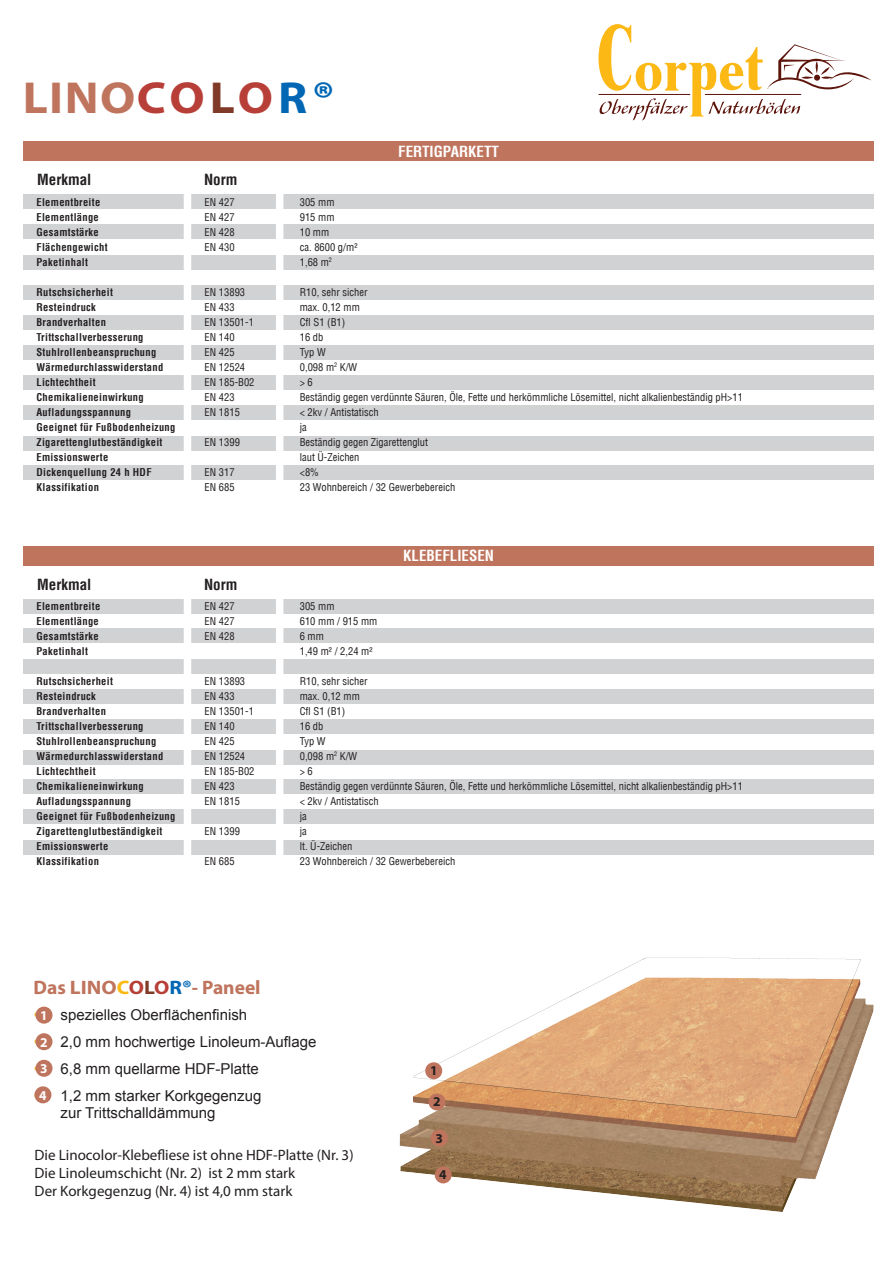
<style>
.page{position:relative;width:893px;height:1263px;background:#fff}
.page>*{position:absolute;margin:0;border:0;box-sizing:border-box;transform-origin:0 0}
.t1{font:700 45px "Myriad Pro";letter-spacing:.045em;color:#bf745d;scale:1.09 1}
.t2{font:700 19.5px "Myriad Pro";color:#bf745d}
.t3{font:15px/27.2px "Arial";color:#231f20}
.t4{font:15px/18px "Myriad Pro";color:#231f20}
.t5{font:700 condensed 15px "Helvetica LT";color:#fff}
.t6{font:700 condensed 15px "Helvetica LT";color:#231f20}
.t7{font:700 13.5px/26.5px "Myriad Pro";color:#fff;text-align:justify}
.t8{font:700 13.5px "Myriad Pro";color:#231f20}
.t9{font:condensed 10.5px/15px "Helvetica LT";color:#231f20}
.t10{font:700 condensed 10.5px/15px "Helvetica LT";letter-spacing:.03em;color:#231f20}
.s1{color:#b73f38}
.s2{color:#7f3a28}
.s3{color:#0167b4}
.s4{font-style:inherit}
.s5{color:#fcb814}
</style>
<div class="page">
<div style="left:23px;top:194px;width:851px;height:15px;background:#d1d2d4"></div>
<div style="left:23px;top:142px;width:851px;height:19px;background:#bf745d"></div>
<div style="left:23px;top:546px;width:851px;height:19px;background:#bf745d"></div>
<div style="left:23px;top:599px;width:851px;height:14px;background:#d1d2d4"></div>
<div style="left:23px;top:224px;width:851px;height:15px;background:#d1d2d4"></div>
<div style="left:23px;top:628px;width:851px;height:15px;background:#d1d2d4"></div>
<div style="left:23px;top:255px;width:851px;height:15px;background:#d1d2d4"></div>
<div style="left:23px;top:659px;width:851px;height:15px;background:#d1d2d4"></div>
<div style="left:23px;top:285px;width:851px;height:14px;background:#d1d2d4"></div>
<div style="left:23px;top:689px;width:851px;height:15px;background:#d1d2d4"></div>
<div style="left:23px;top:315px;width:851px;height:15px;background:#d1d2d4"></div>
<div style="left:23px;top:719px;width:851px;height:15px;background:#d1d2d4"></div>
<div style="left:23px;top:345px;width:851px;height:15px;background:#d1d2d4"></div>
<div style="left:23px;top:749px;width:851px;height:15px;background:#d1d2d4"></div>
<div style="left:23px;top:375px;width:851px;height:15px;background:#d1d2d4"></div>
<div style="left:23px;top:779px;width:851px;height:15px;background:#d1d2d4"></div>
<div style="left:23px;top:405px;width:851px;height:15px;background:#d1d2d4"></div>
<div style="left:23px;top:809px;width:851px;height:15px;background:#d1d2d4"></div>
<div style="left:23px;top:436px;width:851px;height:15px;background:#d1d2d4"></div>
<div style="left:23px;top:840px;width:851px;height:15px;background:#d1d2d4"></div>
<div style="left:23px;top:465px;width:851px;height:15px;background:#d1d2d4"></div>
<div style="left:184px;top:169px;width:7px;height:348px;background:#fff"></div>
<div style="left:184px;top:573px;width:7px;height:348px;background:#fff"></div>
<div style="left:276px;top:169px;width:7px;height:348px;background:#fff"></div>
<div style="left:276px;top:573px;width:7px;height:348px;background:#fff"></div>
<svg style="left:598px;top:24px;width:274px;height:96px"></svg>
<div style="left:36px;top:1007px;width:16px;height:16px;background:#bf745d;border-radius:50%"></div>
<div style="left:35px;top:1007px;width:18px;height:17px;border:2px solid #bf745d;border-radius:50%"></div>
<div style="left:36px;top:1034px;width:16px;height:15px;background:#bf745d;border-radius:50%"></div>
<div style="left:35px;top:1033px;width:18px;height:17px;border:2px solid #bf745d;border-radius:50%"></div>
<div style="left:36px;top:1060px;width:16px;height:16px;background:#bf745d;border-radius:50%"></div>
<div style="left:35px;top:1060px;width:18px;height:17px;border:2px solid #bf745d;border-radius:50%"></div>
<div style="left:35px;top:1087px;width:16px;height:15px;background:#bf745d;border-radius:50%"></div>
<div style="left:34px;top:1086px;width:17px;height:17px;border:2px solid #bf745d;border-radius:50%"></div>
<img style="left:399px;top:957px;width:475px;height:255px">
<div style="left:426px;top:1063px;width:15px;height:15px;background:#bf745d;border-radius:50%"></div>
<div style="left:425px;top:1062px;width:17px;height:17px;border:2px solid #bf745d;border-radius:50%"></div>
<div style="left:429px;top:1094px;width:16px;height:16px;background:#bf745d;border-radius:50%"></div>
<div style="left:428px;top:1093px;width:17px;height:17px;border:2px solid #bf745d;border-radius:50%"></div>
<div style="left:431px;top:1130px;width:16px;height:16px;background:#bf745d;border-radius:50%"></div>
<div style="left:431px;top:1129px;width:17px;height:17px;border:2px solid #bf745d;border-radius:50%"></div>
<div style="left:435px;top:1167px;width:16px;height:16px;background:#bf745d;border-radius:50%"></div>
<div style="left:435px;top:1166px;width:17px;height:17px;border:2px solid #bf745d;border-radius:50%"></div>
<svg style="left:35px;top:1012px;width:4px;height:5px"></svg>
<svg style="left:35px;top:1039px;width:3px;height:5px"></svg>
<svg style="left:35px;top:1066px;width:3px;height:5px"></svg>
<h1 class="t1" style="left:23px;top:69px;width:288px">LINO<span class="s1">CO</span><span class="s2">L</span><span class="s1">O</span><span class="s3">R®</span></h1>
<h3 class="t6" style="left:37px;top:171px;width:56px">Merkmal</h3>
<h3 class="t6" style="left:204px;top:171px;width:35px">Norm</h3>
<h3 class="t5" style="left:398px;top:142px;width:102px">FERTIGPARKETT</h3>
<p class="t10" style="left:36px;top:194px;width:73px">Elementbreite<br>Elementlänge<br>Gesamtstärke<br>Flächengewicht<br>Paketinhalt</p>
<p class="t10" style="left:36px;top:284px;width:140px">Rutschsicherheit<br>Resteindruck<br>Brandverhalten<br>Trittschallverbesserung<br>Stuhlrollenbeanspruchung<br>Wärmedurchlasswiderstand<br>Lichtechtheit<br>Chemikalieneinwirkung<br>Aufladungsspannung<br>Geeignet für Fußbodenheizung<br>Zigarettenglutbeständigkeit<br>Emissionswerte<br>Dickenquellung 24 h HDF<br>Klassifikation</p>
<p class="t9" style="left:205px;top:194px;width:32px;text-align:justify">EN 427<br>EN 427<br>EN 428<br>EN 430</p>
<p class="t9" style="left:205px;top:284px;width:51px">EN 13893<br>EN 433<br>EN 13501-1<br>EN 140<br>EN 425<br>EN 12524<br>EN 185-B02<br>EN 423<br>EN 1815</p>
<p class="t9" style="left:205px;top:434px;width:37px">EN 1399</p>
<p class="t9" style="left:205px;top:464px;width:32px">EN 317<br>EN 685</p>
<h3 class="t6" style="left:37px;top:575px;width:56px">Merkmal</h3>
<p class="t10" style="left:36px;top:598px;width:65px">Elementbreite<br>Elementlänge<br>Gesamtstärke<br>Paketinhalt</p>
<p class="t10" style="left:36px;top:673px;width:140px">Rutschsicherheit<br>Resteindruck<br>Brandverhalten<br>Trittschallverbesserung<br>Stuhlrollenbeanspruchung<br>Wärmedurchlasswiderstand<br>Lichtechtheit<br>Chemikalieneinwirkung<br>Aufladungsspannung<br>Geeignet für Fußbodenheizung<br>Zigarettenglutbeständigkeit<br>Emissionswerte<br>Klassifikation</p>
<h3 class="t6" style="left:204px;top:575px;width:35px">Norm</h3>
<p class="t9" style="left:205px;top:599px;width:32px;text-align:justify">EN 427<br>EN 427<br>EN 428</p>
<p class="t9" style="left:205px;top:674px;width:51px">EN 13893<br>EN 433<br>EN 13501-1<br>EN 140<br>EN 425<br>EN 12524<br>EN 185-B02<br>EN 423<br>EN 1815</p>
<p class="t9" style="left:205px;top:824px;width:37px">EN 1399</p>
<p class="t9" style="left:205px;top:854px;width:32px">EN 685</p>
<p class="t9" style="left:300px;top:194px;width:59px">305 mm<br>915 mm<br>10 mm<br>ca. 8600 g/m²<br>1,68 m<sup>2</sup></p>
<p class="t9" style="left:300px;top:284px;width:445px">R10, sehr sicher<br>max. 0,12 mm<br>Cfl S1 (B1)<br>16 db<br>Typ W<br>0,098 m<sup>2</sup> K/W<br>&gt; 6<br>Beständig gegen verdünnte Säuren, Öle, Fette und herkömmliche Lösemittel, nicht alkalienbeständig pH&gt;11 &lt; 2kv / Antistatisch<br>ja<br>Beständig gegen Zigarettenglut<br>laut Ü-Zeichen<br>&lt;8%<br>23 Wohnbereich / 32 Gewerbebereich</p>
<h3 class="t5" style="left:403px;top:546px;width:92px">KLEBEFLIESEN</h3>
<p class="t9" style="left:300px;top:598px;width:79px">305 mm<br>610 mm / 915 mm<br>6 mm<br>1,49 m² / 2,24 m²</p>
<p class="t9" style="left:300px;top:673px;width:445px">R10, sehr sicher<br>max. 0,12 mm<br>Cfl S1 (B1)<br>16 db<br>Typ W<br>0,098 m<sup>2</sup> K/W<br>&gt; 6<br>Beständig gegen verdünnte Säuren, Öle, Fette und herkömmliche Lösemittel, nicht alkalienbeständig pH&gt;11 &lt; 2kv / Antistatisch<br>ja<br>ja<br>lt. Ü-Zeichen<br>23 Wohnbereich / 32 Gewerbebereich</p>
<h2 class="t2" style="left:34px;top:975px;width:229px">Das <span class="s4">LINO</span><span class="s5">C</span><span class="s1">O</span><span class="s2">L</span><span class="s1">O</span><span class="s3">R®</span>- Paneel</h2>
<h3 class="t3" style="left:61px;top:1001px;width:257px">spezielles Oberflächenfinish<br>2,0 mm hochwertige Linoleum-Auflage<br>6,8 mm quellarme HDF-Platte<br>1,2 mm starker Korkgegenzug</h3>
<h3 class="t3" style="left:61px;top:1099px;width:157px">zur Trittschalldämmung</h3>
<p class="t7" style="left:39px;top:1002px;width:10px">1<br>2<br>3<br>4</p>
<h3 class="t4" style="left:35px;top:1145px;width:320px">Die Linocolor-Klebefliese ist ohne HDF-Platte (Nr. 3)<br>Die Linoleumschicht (Nr. 2) ist 2 mm stark<br>Der Korkgegenzug (Nr. 4) ist 4,0 mm stark</h3>
<p class="t8" style="left:430px;top:1062px;width:9px">1</p>
<p class="t8" style="left:433px;top:1093px;width:9px">2</p>
<p class="t8" style="left:436px;top:1129px;width:9px">3</p>
<p class="t8" style="left:439px;top:1166px;width:9px">4</p>
</div>
